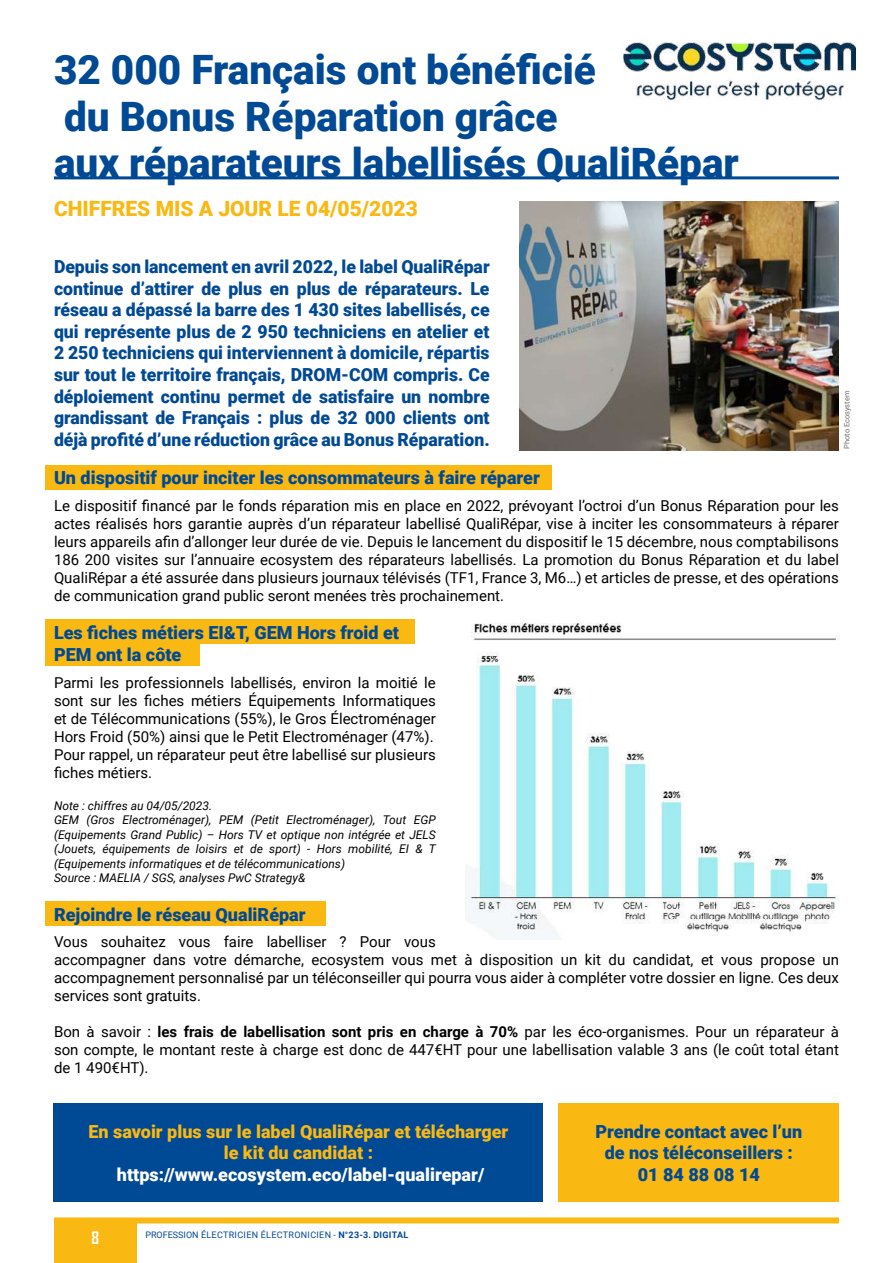
<style>
.page{position:relative;width:893px;height:1263px;background:#fff}
.page>*{position:absolute;margin:0;border:0;box-sizing:border-box;transform-origin:0 0}
.t1{font:900 40.5px/46.5px "Roboto";color:#004994}
.t2{font:900 21px "Roboto";color:#f9b812}
.t3{font:900 18px/21.6px "Roboto";color:#004994;text-align:justify}
.t4{font:900 18px/21.6px "Roboto";color:#f9b812;text-align:center}
.t5{font:900 18px "Roboto";color:#fff}
.t6{font:700 16.5px "Agency FB";color:#fff}
.t7{font:15px/18px "Roboto";color:#000;text-align:justify}
.t8{font:italic 12px/14.4px "Roboto";color:#000}
.t9{font:9px "Roboto";letter-spacing:.035em;color:#004994}
.t10{font:7.5px "Roboto";color:#706f6f}
.s1{font-weight:700}
</style>
<div class="page">
<div style="left:45px;top:465px;width:507px;height:24px;background:#f9b812"></div>
<div style="left:45px;top:619px;width:370px;height:25px;background:#f9b812"></div>
<div style="left:45px;top:641px;width:155px;height:25px;background:#f9b812"></div>
<div style="left:45px;top:901px;width:281px;height:25px;background:#f9b812"></div>
<div style="left:54px;top:1220px;width:83px;height:43px;background:#f9b812"></div>
<div style="left:54px;top:1217px;width:785px;height:6px;background:#f9b812"></div>
<hr style="left:54px;top:176px;width:785px;height:3px;background:#004994">
<img style="left:623px;top:43px;width:233px;height:57px">
<div style="left:54px;top:1103px;width:489px;height:99px;background:#004994"></div>
<div style="left:558px;top:1103px;width:281px;height:99px;background:#f9b812"></div>
<img style="left:519px;top:202px;width:320px;height:249px">
<img style="left:466px;top:623px;width:373px;height:316px">
<h1 class="t1" style="left:54px;top:45px;width:686px">32 000 Français ont bénéficié<br>du Bonus Réparation grâce<br>aux réparateurs labellisés QualiRépar</h1>
<h2 class="t2" style="left:54px;top:194px;width:365px">CHIFFRES MIS A JOUR LE 04/05/2023</h2>
<p class="t3" style="left:54px;top:255px;width:437px">Depuis son lancement en avril 2022, le label QualiRépar continue d’attirer de plus en plus de réparateurs. Le réseau a dépassé la barre des 1 430 sites labellisés, ce qui représente plus de 2 950 techniciens en atelier et 2 250 techniciens qui interviennent à domicile, répartis sur tout le territoire français, DROM-COM compris. Ce déploiement continu permet de satisfaire un nombre grandissant de Français : plus de 32 000 clients ont déjà profité d’une réduction grâce au Bonus Réparation.</p>
<p class="t3" style="left:54px;top:466px;width:487px">Un dispositif pour inciter les consommateurs à faire réparer</p>
<p class="t7" style="left:54px;top:496px;width:786px">Le dispositif financé par le fonds réparation mis en place en 2022, prévoyant l’octroi d’un Bonus Réparation pour les actes réalisés hors garantie auprès d’un réparateur labellisé QualiRépar, vise à inciter les consommateurs à réparer leurs appareils afin d’allonger leur durée de vie. Depuis le lancement du dispositif le 15 décembre, nous comptabilisons 186 200 visites sur l’annuaire ecosystem des réparateurs labellisés. La promotion du Bonus Réparation et du label QualiRépar a été assurée dans plusieurs journaux télévisés (TF1, France 3, M6…) et articles de presse, et des opérations de communication grand public seront menées très prochainement.</p>
<p class="t3" style="left:54px;top:622px;width:347px">Les fiches métiers EI&amp;T, GEM Hors froid et<br>PEM ont la côte</p>
<p class="t7" style="left:54px;top:673px;width:383px;text-align:left">Parmi les professionnels labellisés, environ la moitié le sont sur les fiches métiers Équipements Informatiques et de Télécommunications (55%), le Gros Électroménager Hors Froid (50%) ainsi que le Petit Electroménager (47%).<br>Pour rappel, un réparateur peut être labellisé sur plusieurs fiches métiers.</p>
<p class="t8" style="left:54px;top:798px;width:383px">Note : chiffres au 04/05/2023.<br>GEM (Gros Electroménager), PEM (Petit Electroménager), Tout EGP (Equipements Grand Public) – Hors TV et optique non intégrée et JELS (Jouets, équipements de loisirs et de sport) - Hors mobilité, EI &amp; T (Equipements informatiques et de télécommunications)<br>Source : MAELIA / SGS, analyses PwC Strategy&amp;</p>
<p class="t3" style="left:54px;top:903px;width:253px">Rejoindre le réseau QualiRépar</p>
<p class="t7" style="left:54px;top:932px;width:786px;text-align:left">Vous souhaitez vous faire labelliser ? Pour vous<br>accompagner dans votre démarche, ecosystem vous met à disposition un kit du candidat, et vous propose un accompagnement personnalisé par un téléconseiller qui pourra vous aider à compléter votre dossier en ligne. Ces deux services sont gratuits.</p>
<p class="t7" style="left:54px;top:1022px;width:786px">Bon à savoir : <span class="s1">les frais de labellisation sont pris en charge à 70%</span> par les éco-organismes. Pour un réparateur à son compte, le montant reste à charge est donc de 447€HT pour une labellisation valable 3 ans (le coût total étant de 1 490€HT).</p>
<p class="t10" style="left:842px;top:449px;width:60px;rotate:-90deg">Photo Ecosystem</p>
<p class="t4" style="left:88px;top:1120px;width:422px">En savoir plus sur le label QualiRépar et télécharger le kit du candidat :</p>
<p class="t5" style="left:117px;top:1162px;width:369px">https://www.ecosystem.eco/label-qualirepar/</p>
<p class="t6" style="left:92px;top:1227px;width:9px">8</p>
<p class="t9" style="left:145px;top:1228px;width:264px">PROFESSION ÉLECTRICIEN ÉLECTRONICIEN - <span class="s1">N°23-3. DIGITAL</span></p>
<p class="t3" style="left:596px;top:1120px;width:208px;text-align:center">Prendre contact avec l’un de nos téléconseillers :<br>01 84 88 08 14</p>
</div>
